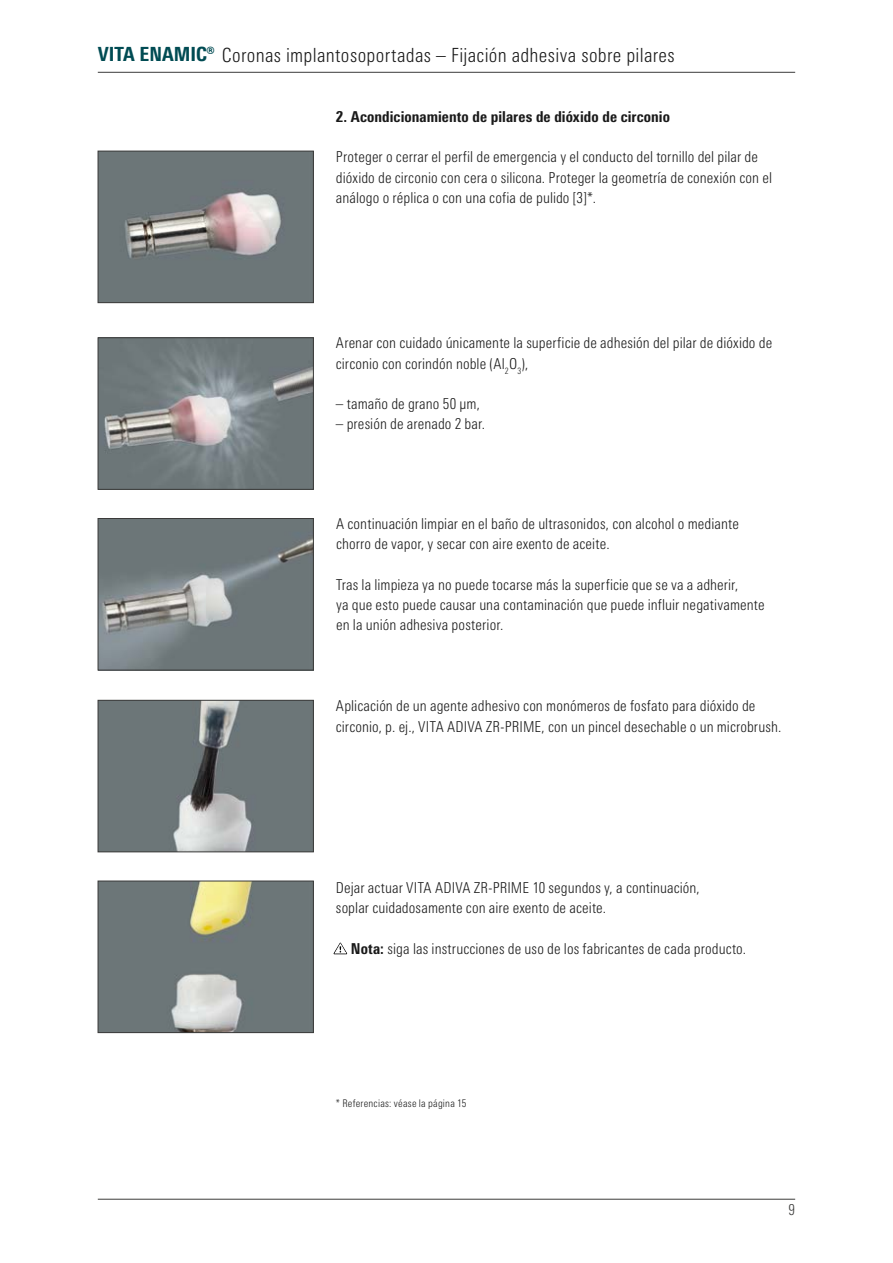
<style>
.page{position:relative;width:893px;height:1263px;background:#fff}
.page>*{position:absolute;margin:0;border:0;box-sizing:border-box;transform-origin:0 0}
.t1{font:300 condensed 19.5px "Univers Next Pro";letter-spacing:.015em;color:#1a1a1a}
.t2{font:300 condensed 15px/20.2px "Univers Next Pro";letter-spacing:.005em;color:#1a1a1a}
.t3{font:800 condensed 15px "Univers Next Pro";letter-spacing:.005em;color:#1a1a1a}
.t4{font:300 condensed 15px "Univers Next Pro";color:#3b3b3a}
.t5{font:300 condensed 10.5px "Univers Next Pro";letter-spacing:.02em;color:#1a1a1a}
.s1{font-weight:800;color:#004b53}
.s2{font-weight:800}
</style>
<div class="page">
<hr style="left:98px;top:1199px;width:697px;height:1px;background:#3b3b3a">
<hr style="left:98px;top:72px;width:697px;height:1px;background:#3b3b3a">
<img style="left:100px;top:153px;width:212px;height:148px">
<div style="left:98px;top:151px;width:216px;height:152px;border:1px solid #3b3b3a"></div>
<img style="left:100px;top:520px;width:212px;height:148px">
<div style="left:98px;top:518px;width:216px;height:152px;border:1px solid #3b3b3a"></div>
<img style="left:100px;top:340px;width:212px;height:148px">
<div style="left:98px;top:338px;width:216px;height:152px;border:1px solid #3b3b3a"></div>
<img style="left:100px;top:702px;width:212px;height:148px">
<div style="left:98px;top:700px;width:216px;height:152px;border:1px solid #3b3b3a"></div>
<img style="left:100px;top:883px;width:212px;height:148px">
<div style="left:98px;top:881px;width:216px;height:152px;border:1px solid #3b3b3a"></div>
<svg style="left:334px;top:943px;width:13px;height:11px"></svg>
<h1 class="t1" style="left:98px;top:44px;width:578px"><span class="s1">VITA ENAMIC®</span> Coronas implantosoportadas – Fijación adhesiva sobre pilares</h1>
<p class="t3" style="left:336px;top:107px;width:336px">2. Acondicionamiento de pilares de dióxido de circonio</p>
<p class="t2" style="left:336px;top:147px;width:438px">Proteger o cerrar el perfil de emergencia y el conducto del tornillo del pilar de dióxido de circonio con cera o silicona. Proteger la geometría de conexión con el análogo o réplica o con una cofia de pulido [3]*.</p>
<p class="t2" style="left:336px;top:333px;width:438px">Arenar con cuidado únicamente la superficie de adhesión del pilar de dióxido de circonio con corindón noble (Al<sub>2</sub>O<sub>3</sub>),</p>
<p class="t2" style="left:336px;top:394px;width:146px">– tamaño de grano 50 μm,</p>
<p class="t2" style="left:336px;top:414px;width:151px">– presión de arenado 2 bar.</p>
<p class="t2" style="left:336px;top:513px;width:404px">A continuación limpiar en el baño de ultrasonidos, con alcohol o mediante chorro de vapor, y secar con aire exento de aceite.</p>
<p class="t2" style="left:336px;top:574px;width:430px">Tras la limpieza ya no puede tocarse más la superficie que se va a adherir,<br>ya que esto puede causar una contaminación que puede influir negativamente en la unión adhesiva posterior.</p>
<p class="t2" style="left:336px;top:696px;width:447px">Aplicación de un agente adhesivo con monómeros de fosfato para dióxido de circonio, p. ej., VITA ADIVA ZR-PRIME, con un pincel desechable o un microbrush.</p>
<p class="t2" style="left:336px;top:877px;width:365px">Dejar actuar VITA ADIVA ZR-PRIME 10 segundos y, a continuación, soplar cuidadosamente con aire exento de aceite.</p>
<p class="t2" style="left:351px;top:938px;width:397px"><span class="s2">Nota:</span> siga las instrucciones de uso de los fabricantes de cada producto.</p>
<p class="t5" style="left:336px;top:1097px;width:132px">* Referencias: véase la página 15</p>
<p class="t4" style="left:789px;top:1201px;width:8px">9</p>
</div>
